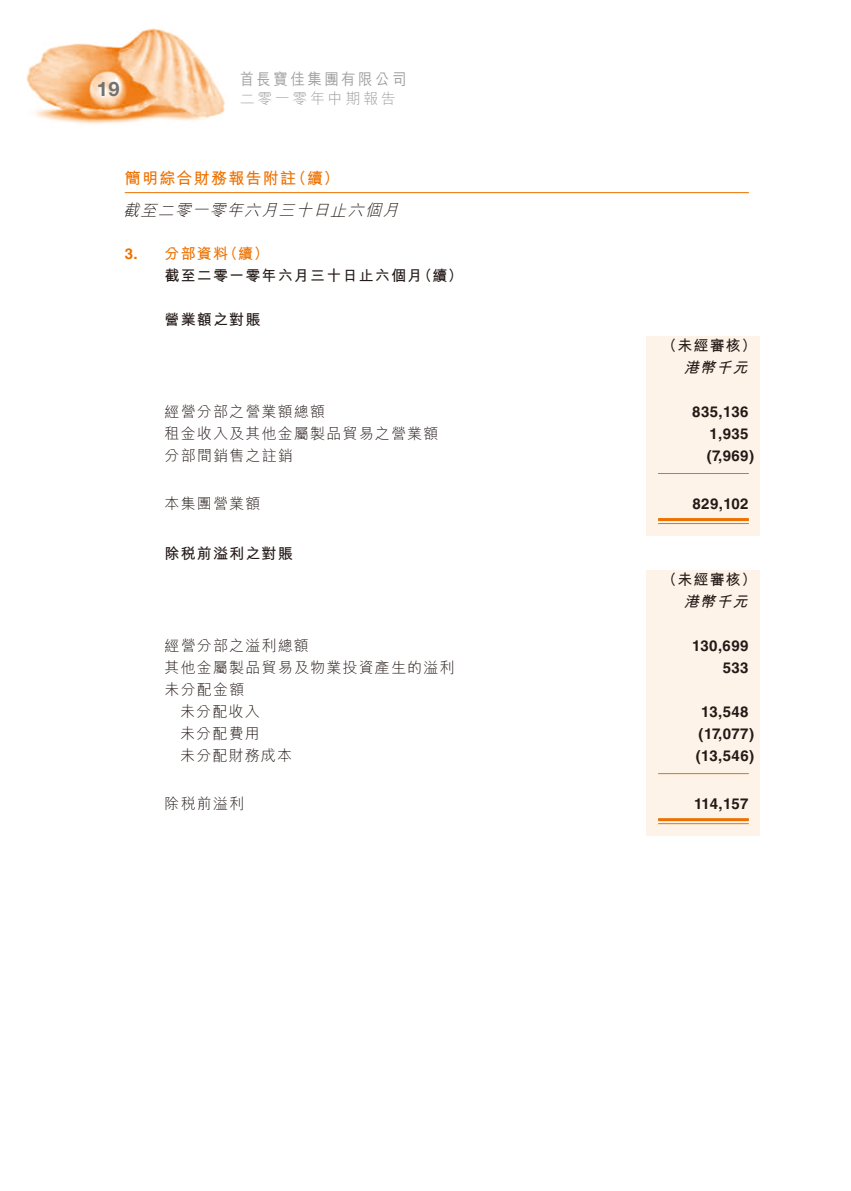
<style>
.page{position:relative;width:851px;height:1191px;background:#fff}
.page>*{position:absolute;margin:0;border:0;box-sizing:border-box;transform-origin:0 0}
.t1{font:700 20px "Helvetica Neue LT Std";color:#727272}
.t2{font:italic 300 16px "M Hei HK";color:#231916}
.t3{font:700 16px "M Hei HK";letter-spacing:.08em;color:#ed7100}
.t4{font:500 16px "M Hei HK";letter-spacing:.175em;color:#a0a0a1;scale:.9 1}
.t5{font:300 15px/22px "M Hei HK";letter-spacing:.08em;color:#231916}
.t6{font:700 15px "Helvetica LT Std";letter-spacing:.03em;color:#231916}
.t7{font:700 15px "M Hei HK";letter-spacing:.08em;color:#231916}
.t8{font:300 15px "M Hei HK";letter-spacing:.175em;color:#a0a0a1}
.t9{font:italic 700 15px "M Hei HK";color:#231916}
.t10{font:700 15px "M Hei HK";color:#ed7100}
.t11{font:700 15px "Helvetica LT Std";color:#ed7100}
</style>
<div class="page">
<img style="left:26px;top:28px;width:199px;height:97px">
<hr style="left:125px;top:192px;width:623px;height:1px;background:#ed7100">
<div style="left:646px;top:336px;width:114px;height:199px;background:#fef3e8"></div>
<hr style="left:658px;top:473px;width:90px;height:1px;background:#ed7100">
<hr style="left:658px;top:518px;width:90px;height:3px;background:#ed7100">
<hr style="left:658px;top:523px;width:90px;height:1px;background:#ed7100">
<div style="left:646px;top:570px;width:114px;height:265px;background:#fef3e8"></div>
<hr style="left:658px;top:773px;width:90px;height:1px;background:#ed7100">
<hr style="left:658px;top:818px;width:90px;height:3px;background:#ed7100">
<hr style="left:658px;top:823px;width:90px;height:1px;background:#ed7100">
<h1 class="t1" style="left:97px;top:76px;width:24px">19</h1>
<p class="t4" style="left:240px;top:67px;width:187px">首長寶佳集團有限公司</p>
<p class="t8" style="left:240px;top:88px;width:158px">二零一零年中期報告</p>
<p class="t3" style="left:125px;top:167px;width:173px">簡明綜合財務報告附註</p>
<p class="t2" style="left:123px;top:199px;width:282px">截至二零一零年六月三十日止六個月</p>
<p class="t10" style="left:223px;top:243px;width:47px">（續(</p>
<p class="t3" style="left:290px;top:167px;width:50px">（續(</p>
<p class="t10" style="left:164px;top:243px;width:65px">分部資料</p>
<p class="t11" style="left:125px;top:245px;width:14px">3.</p>
<p class="t7" style="left:164px;top:265px;width:259px">截至二零一零年六月三十日止六個月</p>
<p class="t7" style="left:164px;top:309px;width:97px">營業額之對賬</p>
<p class="t7" style="left:417px;top:265px;width:47px">（續(</p>
<p class="t5" style="left:164px;top:400px;width:162px">經營分部之營業額總額</p>
<p class="t5" style="left:164px;top:422px;width:275px">租金收入及其他金屬製品貿易之營業額</p>
<p class="t5" style="left:165px;top:444px;width:130px">分部間銷售之註銷</p>
<p class="t5" style="left:164px;top:492px;width:97px">本集團營業額</p>
<p class="t7" style="left:164px;top:543px;width:130px">除稅前溢利之對賬</p>
<p class="t5" style="left:164px;top:634px;width:146px">經營分部之溢利總額</p>
<p class="t5" style="left:164px;top:656px;width:291px">其他金屬製品貿易及物業投資產生的溢利未分配金額</p>
<p class="t5" style="left:180px;top:700px;width:81px">未分配收入</p>
<p class="t5" style="left:180px;top:722px;width:81px">未分配費用</p>
<p class="t5" style="left:180px;top:744px;width:114px">未分配財務成本</p>
<p class="t5" style="left:164px;top:792px;width:81px">除稅前溢利</p>
<p class="t7" style="left:662px;top:335px;width:96px">（未經審核(</p>
<p class="t9" style="left:683px;top:357px;width:70px">港幣千元</p>
<p class="t6" style="left:692px;top:403px;width:58px">835,136</p>
<p class="t6" style="left:709px;top:425px;width:41px">1,935</p>
<p class="t6" style="left:706px;top:447px;width:49px">)7,969(</p>
<p class="t6" style="left:692px;top:495px;width:57px">829,102</p>
<p class="t7" style="left:662px;top:569px;width:96px">（未經審核(</p>
<p class="t9" style="left:683px;top:591px;width:70px">港幣千元</p>
<p class="t6" style="left:692px;top:637px;width:58px">130,699</p>
<p class="t6" style="left:722px;top:659px;width:27px">533</p>
<p class="t6" style="left:701px;top:703px;width:49px">13,548</p>
<p class="t6" style="left:698px;top:725px;width:57px">)17,077(</p>
<p class="t6" style="left:695px;top:747px;width:60px">)13,546(</p>
<p class="t6" style="left:694px;top:795px;width:56px">114,157</p>
</div>
